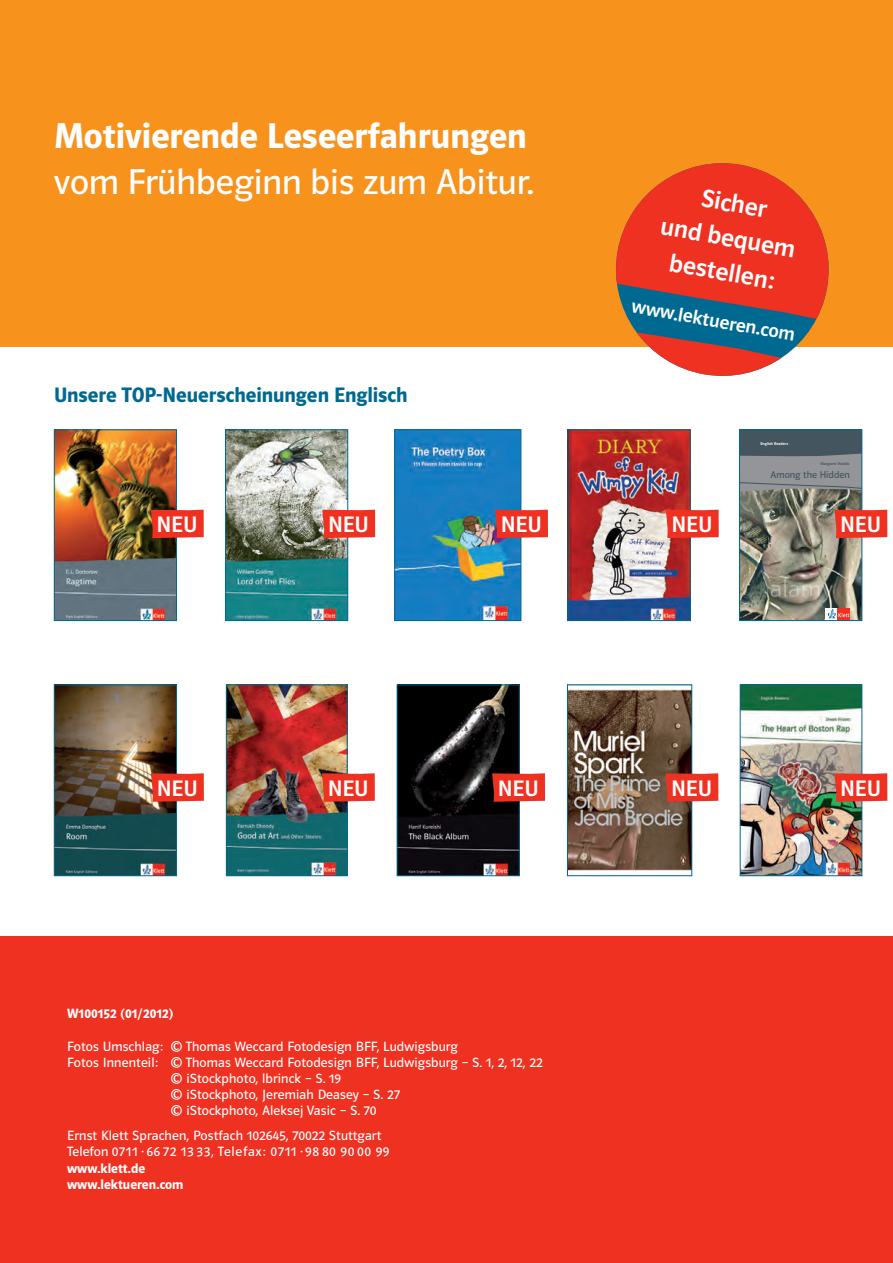
<style>
.page{position:relative;width:893px;height:1263px;background:#fff}
.page>*{position:absolute;margin:0;border:0;box-sizing:border-box;transform-origin:0 0}
.t1{font:36px "Polo ST11 K Hfett";color:#fff}
.t2{font:36px "Polo ST11 K Buch";color:#fff}
.t3{font:25.5px/34.5px "Polo ST11 K Krftg";color:#fff;text-align:center}
.t4{font:22.5px "Polo ST11 K Krftg";color:#fff}
.t5{font:21px "Polo ST11 K Hfett";color:#006991}
.t6{font:19.5px "Polo ST11 K Krftg";color:#fff}
.t7{font:13.5px/16.2px "Polo ST11 K Buch";letter-spacing:.01em;color:#fff}
.t8{font:13.5px/16.2px "Polo ST11 K Hfett";color:#fff}
.t9{font:10.2px "Polo 22 K Buch";color:#45555f}
.t10{font:4.05px "Polo ST11 K Krftg";color:#45555f}
.t11{font:4.05px "Polo ST11 K Krftg";color:#fff}
</style>
<div class="page">
<div style="left:0;top:0;width:893px;height:346px;background:#f7931d"></div>
<div style="left:0;top:937px;width:893px;height:326px;background:#ef3122"></div>
<svg style="left:615px;top:163px;width:222px;height:213px;fill:#ef3122"></svg>
<img style="left:56px;top:431px;width:119px;height:188px">
<div style="left:54px;top:429px;width:123px;height:192px;border:1px solid #006991"></div>
<img style="left:227px;top:431px;width:119px;height:188px">
<div style="left:225px;top:429px;width:123px;height:192px;border:1px solid #006991"></div>
<img style="left:396px;top:431px;width:123px;height:188px">
<div style="left:394px;top:429px;width:127px;height:192px;border:1px solid #006991"></div>
<img style="left:570px;top:431px;width:118px;height:188px">
<div style="left:568px;top:429px;width:122px;height:192px;border:1px solid #006991"></div>
<div style="left:739px;top:430px;width:123px;height:191px;background:#939598"></div>
<img style="left:741px;top:491px;width:119px;height:128px">
<div style="left:741px;top:431px;width:119px;height:26px;background:#45555f"></div>
<svg style="left:741px;top:482px;width:119px;height:9px"></svg>
<div style="left:826px;top:608px;width:12px;height:13px;background:#fff"></div>
<div style="left:838px;top:608px;width:12px;height:13px;background:#ef3122"></div>
<svg style="left:828px;top:609px;width:21px;height:10px"></svg>
<div style="left:739px;top:429px;width:123px;height:192px;border:1px solid #006991"></div>
<img style="left:56px;top:687px;width:119px;height:187px">
<div style="left:54px;top:685px;width:123px;height:191px;border:1px solid #006991"></div>
<img style="left:228px;top:687px;width:118px;height:187px">
<div style="left:226px;top:685px;width:122px;height:191px;border:1px solid #006991"></div>
<img style="left:399px;top:687px;width:119px;height:187px">
<div style="left:397px;top:685px;width:123px;height:191px;border:1px solid #006991"></div>
<img style="left:569px;top:687px;width:121px;height:184px">
<div style="left:567px;top:685px;width:125px;height:191px;border:1px solid #006991"></div>
<img style="left:742px;top:687px;width:118px;height:187px">
<div style="left:740px;top:685px;width:122px;height:191px;border:1px solid #006991"></div>
<svg style="left:151px;top:510px;width:53px;height:28px"></svg>
<div style="left:157px;top:514px;width:40px;height:18px;background:#ef3122"></div>
<svg style="left:322px;top:510px;width:53px;height:28px"></svg>
<div style="left:328px;top:514px;width:41px;height:18px;background:#ef3122"></div>
<svg style="left:495px;top:510px;width:53px;height:28px"></svg>
<div style="left:501px;top:514px;width:41px;height:18px;background:#ef3122"></div>
<svg style="left:834px;top:510px;width:53px;height:28px"></svg>
<div style="left:840px;top:514px;width:41px;height:18px;background:#ef3122"></div>
<svg style="left:666px;top:510px;width:53px;height:28px"></svg>
<div style="left:672px;top:514px;width:40px;height:18px;background:#ef3122"></div>
<svg style="left:151px;top:773px;width:53px;height:29px"></svg>
<div style="left:157px;top:778px;width:40px;height:18px;background:#ef3122"></div>
<svg style="left:665px;top:773px;width:53px;height:29px"></svg>
<div style="left:671px;top:778px;width:41px;height:18px;background:#ef3122"></div>
<svg style="left:322px;top:773px;width:53px;height:29px"></svg>
<div style="left:328px;top:778px;width:40px;height:18px;background:#ef3122"></div>
<svg style="left:834px;top:773px;width:53px;height:29px"></svg>
<div style="left:840px;top:778px;width:41px;height:18px;background:#ef3122"></div>
<svg style="left:492px;top:773px;width:53px;height:29px"></svg>
<div style="left:498px;top:778px;width:41px;height:18px;background:#ef3122"></div>
<h1 class="t1" style="left:54px;top:115px;width:474px">Motivierende Leseerfahrungen</h1>
<h1 class="t2" style="left:54px;top:162px;width:481px">vom Frühbeginn bis zum Abitur.</h1>
<h3 class="t5" style="left:54px;top:383px;width:355px">Unsere TOP-Neuerscheinungen Englisch</h3>
<h2 class="t3" style="left:670px;top:175px;width:138px;rotate:10deg">Sicher<br>und bequem bestellen:</h2>
<h3 class="t6" style="left:634px;top:295px;width:167px;rotate:10deg">www.lektueren.com</h3>
<p class="t11" style="left:760px;top:441px;width:29px">English Readers</p>
<p class="t10" style="left:820px;top:462px;width:31px">Margaret Haddix</p>
<p class="t9" style="left:771px;top:469px;width:81px">Among the Hidden</p>
<h3 class="t4" style="left:157px;top:512px;width:42px">NEU</h3>
<h3 class="t4" style="left:328px;top:512px;width:42px">NEU</h3>
<h3 class="t4" style="left:501px;top:512px;width:42px">NEU</h3>
<h3 class="t4" style="left:672px;top:512px;width:42px">NEU</h3>
<h3 class="t4" style="left:840px;top:512px;width:42px">NEU</h3>
<h3 class="t4" style="left:157px;top:776px;width:42px">NEU</h3>
<h3 class="t4" style="left:328px;top:776px;width:42px">NEU</h3>
<h3 class="t4" style="left:498px;top:776px;width:42px">NEU</h3>
<h3 class="t4" style="left:671px;top:776px;width:42px">NEU</h3>
<h3 class="t4" style="left:840px;top:776px;width:42px">NEU</h3>
<p class="t8" style="left:67px;top:1005px;width:108px">W100152 (01/2012)</p>
<p class="t7" style="left:67px;top:1038px;width:392px">Fotos Umschlag: © Thomas Weccard Fotodesign BFF, Ludwigsburg</p>
<p class="t7" style="left:67px;top:1054px;width:477px">Fotos Innenteil: © Thomas Weccard Fotodesign BFF, Ludwigsburg – S. 1, 2, 12, 22</p>
<p class="t7" style="left:171px;top:1070px;width:172px">© iStockphoto, lbrinck – S. 19</p>
<p class="t7" style="left:171px;top:1087px;width:231px">© iStockphoto, Jeremiah Deasey – S. 27</p>
<p class="t7" style="left:171px;top:1103px;width:207px">© iStockphoto, Aleksej Vasic – S. 70</p>
<p class="t7" style="left:67px;top:1128px;width:324px">Ernst Klett Sprachen, Postfach 102645, 70022 Stuttgart<br>Telefon 0711 · 66 72 13 33, Telefax: 0711 · 98 80 90 00 99</p>
<p class="t8" style="left:67px;top:1160px;width:118px">www.klett.de www.lektueren.com</p>
</div>
